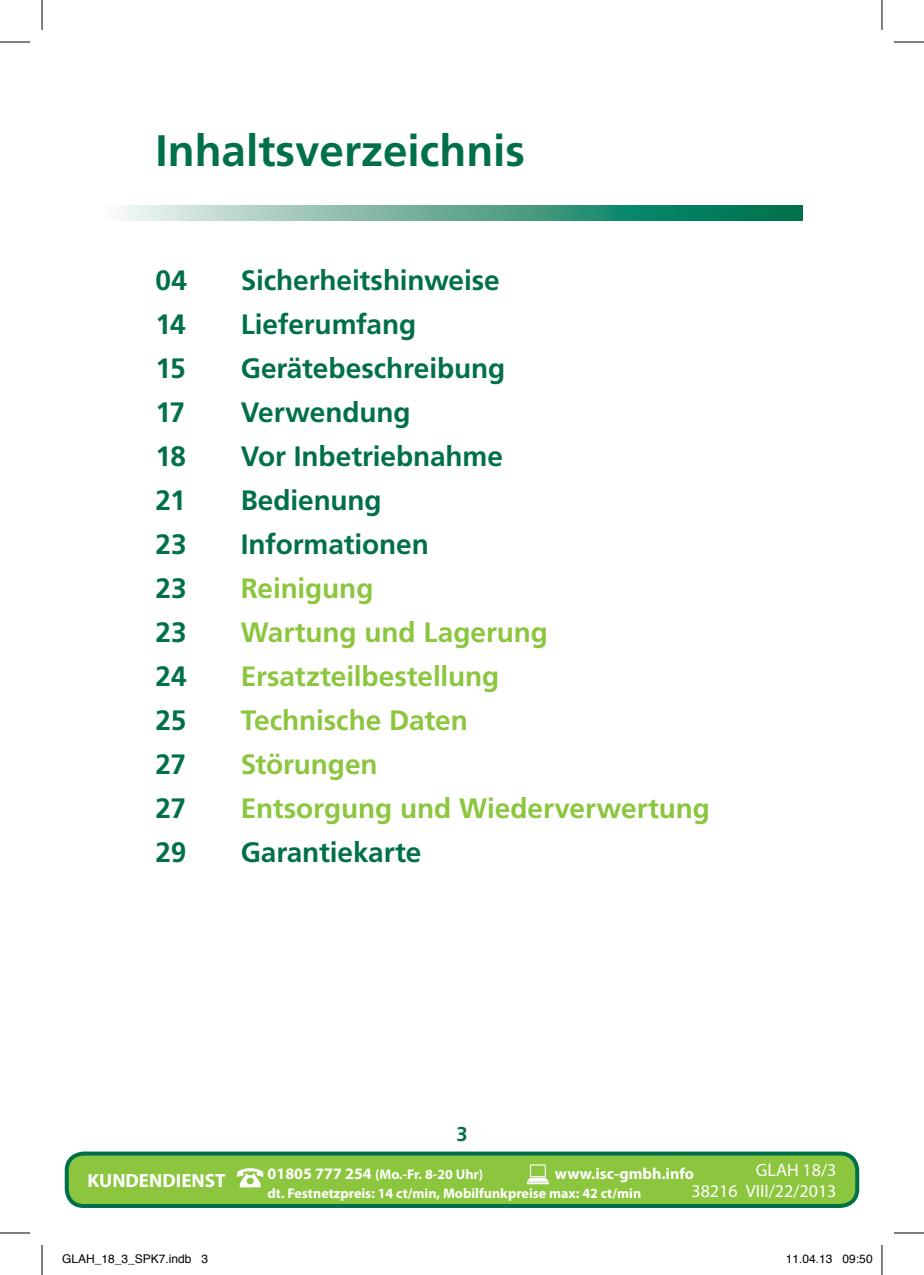
<style>
.page{position:relative;width:924px;height:1275px;background:#fff}
.page>*{position:absolute;margin:0;border:0;box-sizing:border-box;transform-origin:0 0}
.t1{font:700 44px "Frutiger";color:#007049}
.t2{font:700 28px "Frutiger";letter-spacing:-.005em;color:#007049}
.t3{font:700 28px "Frutiger";letter-spacing:-.005em;color:#8bc63e}
.t4{font:700 20px "Frutiger";color:#007049}
.t5{font:700 19.2px "Myriad Pro";color:#fff}
.t6{font:18px/21.6px "Myriad Pro";color:#fff;text-align:right}
.t7{font:700 16px "Myriad Pro";color:#fff}
.t8{font:700 14px/19px "Myriad Pro";color:#fff}
.t9{font:12px "Helvetica";color:#000}
.s1{font-size:16px}
</style>
<div class="page">
<svg style="left:119px;top:205px;width:683px;height:16px;background:#63ab95"></svg>
<div style="left:67px;top:1153px;width:789px;height:53px;background:#8bc63e;border-radius:17px"></div>
<div style="left:65px;top:1151px;width:793px;height:57px;border:4px solid #007049;border-radius:17px"></div>
<svg style="left:526px;top:1164px;width:23px;height:20px"></svg>
<svg style="left:237px;top:1168px;width:26px;height:19px"></svg>
<hr style="left:0;top:42px;width:30px;height:1px;background:#000">
<hr style="left:893px;top:42px;width:30px;height:1px;background:#000">
<hr style="left:0;top:1232px;width:30px;height:1px;background:#000">
<hr style="left:893px;top:1232px;width:30px;height:1px;background:#000">
<hr style="left:42px;top:0;width:1px;height:30px;background:#000">
<hr style="left:42px;top:1245px;width:1px;height:30px;background:#000">
<hr style="left:881px;top:0;width:1px;height:30px;background:#000">
<hr style="left:881px;top:1245px;width:1px;height:30px;background:#000">
<h1 class="t1" style="left:155px;top:125px;width:371px">Inhaltsverzeichnis</h1>
<p class="t2" style="left:155px;top:263px;width:33px">04</p>
<p class="t2" style="left:240px;top:263px;width:260px">Sicherheitshinweise</p>
<p class="t2" style="left:155px;top:307px;width:32px">14</p>
<p class="t2" style="left:240px;top:307px;width:177px">Lieferumfang</p>
<p class="t2" style="left:155px;top:351px;width:32px">15</p>
<p class="t2" style="left:240px;top:351px;width:266px">Gerätebeschreibung</p>
<p class="t2" style="left:155px;top:395px;width:31px">17</p>
<p class="t2" style="left:240px;top:395px;width:171px">Verwendung</p>
<p class="t2" style="left:155px;top:439px;width:32px">18</p>
<p class="t2" style="left:240px;top:439px;width:264px">Vor Inbetriebnahme</p>
<p class="t2" style="left:155px;top:483px;width:32px">21</p>
<p class="t2" style="left:240px;top:483px;width:142px">Bedienung</p>
<p class="t2" style="left:155px;top:527px;width:33px">23</p>
<p class="t2" style="left:240px;top:527px;width:190px">Informationen</p>
<p class="t2" style="left:155px;top:571px;width:33px">23</p>
<p class="t3" style="left:240px;top:571px;width:134px">Reinigung</p>
<p class="t2" style="left:155px;top:615px;width:33px">23</p>
<p class="t3" style="left:240px;top:615px;width:309px">Wartung und Lagerung</p>
<p class="t2" style="left:155px;top:659px;width:33px">24</p>
<p class="t3" style="left:240px;top:659px;width:260px">Ersatzteilbestellung</p>
<p class="t2" style="left:155px;top:703px;width:32px">25</p>
<p class="t3" style="left:240px;top:703px;width:228px">Technische Daten</p>
<p class="t2" style="left:155px;top:747px;width:32px">27</p>
<p class="t3" style="left:240px;top:747px;width:138px">Störungen</p>
<p class="t2" style="left:155px;top:791px;width:32px">27</p>
<p class="t3" style="left:240px;top:791px;width:470px">Entsorgung und Wiederverwertung</p>
<p class="t2" style="left:155px;top:835px;width:32px">29</p>
<p class="t2" style="left:240px;top:835px;width:182px">Garantiekarte</p>
<p class="t4" style="left:456px;top:1122px;width:13px">3</p>
<p class="t8" style="left:267px;top:1164px;width:375px"><span class="s1">01805 777 254</span> (Mo.-Fr. 8-20 Uhr)<br>dt. Festnetzpreis: 14 ct/min, Mobilfunkpreise max: 42 ct/min</p>
<p class="t5" style="left:87px;top:1169px;width:140px">KUNDENDIENST</p>
<p class="t7" style="left:554px;top:1164px;width:140px">www.isc-gmbh.info</p>
<p class="t6" style="left:691px;top:1159px;width:146px">GLAH 18/3<br>38216 VIII/22/2013</p>
<p class="t9" style="left:62px;top:1249px;width:148px">GLAH_18_3_SPK7.indb 3</p>
<p class="t9" style="left:785px;top:1249px;width:88px">11.04.13 09:50</p>
</div>
